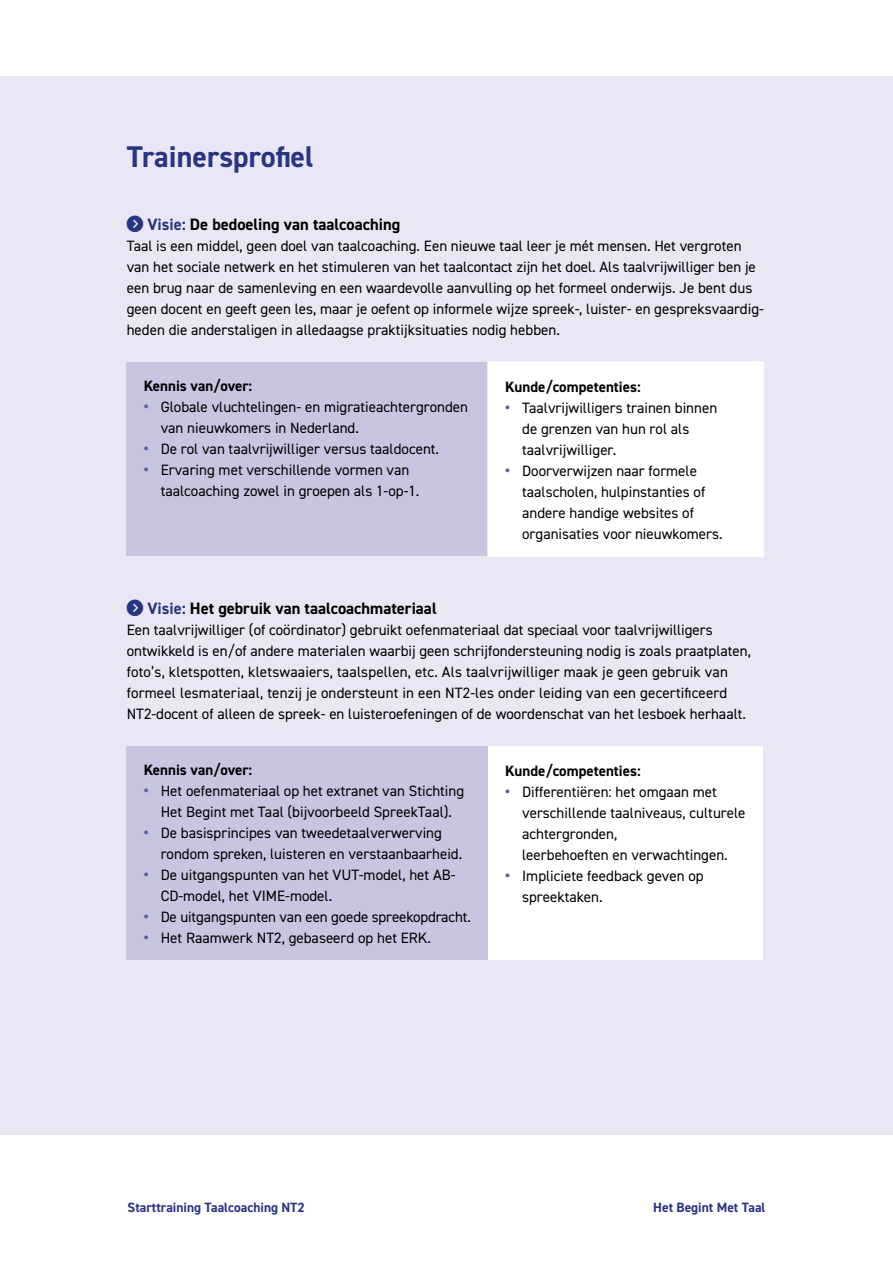
<style>
.page{position:relative;width:893px;height:1263px;background:#fff}
.page>*{position:absolute;margin:0;border:0;box-sizing:border-box;transform-origin:0 0}
.t1{font:700 30px "DIN2014";color:#283583}
.t2{font:700 16.5px "DIN2014";color:#000}
.t3{font:15px/21px "DIN2014";color:#000}
.t4{font:700 15px "DIN2014";color:#000}
.t5{font:700 13.5px "DIN2014";color:#283583}
.s1{color:#283583}
.s2{font-weight:700;font-size:16.5px;color:#5b5b9e}
</style>
<div class="page">
<div style="left:0;top:77px;width:893px;height:1058px;background:#e9e7f4"></div>
<div style="left:127px;top:362px;width:361px;height:194px;background:#c8c5e0"></div>
<div style="left:488px;top:362px;width:275px;height:194px;background:#fff"></div>
<hr style="left:487px;top:362px;width:277px;height:1px;background:#fff">
<hr style="left:487px;top:363px;width:2px;height:192px;background:#fff">
<hr style="left:762px;top:363px;width:2px;height:192px;background:#fff">
<hr style="left:487px;top:555px;width:277px;height:2px;background:#fff">
<div style="left:127px;top:746px;width:361px;height:214px;background:#c8c5e0"></div>
<div style="left:488px;top:746px;width:275px;height:214px;background:#fff"></div>
<h1 class="t1" style="left:127px;top:136px;width:189px">Trainersprofiel</h1>
<p class="t2" style="left:127px;top:213px;width:275px"><span class="s1">★★ Visie:</span> De bedoeling van taalcoaching</p>
<p class="t3" style="left:127px;top:235px;width:639px">Taal is een middel, geen doel van taalcoaching. Een nieuwe taal leer je mét mensen. Het vergroten van het sociale netwerk en het stimuleren van het taalcontact zijn het doel. Als taalvrijwilliger ben je een brug naar de samenleving en een waardevolle aanvulling op het formeel onderwijs. Je bent dus geen docent en geeft geen les, maar je oefent op informele wijze spreek-, luister- en gespreksvaardig&shy;heden die anderstaligen in alledaagse praktijksituaties nodig hebben.</p>
<p class="t4" style="left:144px;top:376px;width:110px">Kennis van/over:</p>
<p class="t3" style="left:161px;top:396px;width:309px;text-indent:-17px"><span class="s2">•</span> Globale vluchtelingen- en migratieachtergronden van nieuwkomers in Nederland.</p>
<p class="t3" style="left:144px;top:438px;width:297px"><span class="s2">•</span> De rol van taalvrijwilliger versus taaldocent.</p>
<p class="t3" style="left:161px;top:459px;width:260px;text-indent:-17px"><span class="s2">•</span> Ervaring met verschillende vormen van taalcoaching zowel in groepen als 1-op-1.</p>
<p class="t4" style="left:505px;top:377px;width:137px">Kunde/competenties:</p>
<p class="t3" style="left:522px;top:397px;width:197px;text-indent:-17px"><span class="s2">•</span> Taalvrijwilligers trainen binnen de grenzen van hun rol als taalvrijwilliger.</p>
<p class="t3" style="left:522px;top:460px;width:202px;text-indent:-17px"><span class="s2">•</span> Doorverwijzen naar formele taalscholen, hulpinstanties of andere handige websites of organisaties voor nieuwkomers.</p>
<p class="t2" style="left:127px;top:597px;width:311px"><span class="s1">★★ Visie:</span> Het gebruik van taalcoachmateriaal</p>
<p class="t3" style="left:127px;top:619px;width:626px">Een taalvrijwilliger (of coördinator) gebruikt oefenmateriaal dat speciaal voor taalvrijwilligers ontwikkeld is en/of andere materialen waarbij geen schrijfondersteuning nodig is zoals praatplaten, foto’s, kletspotten, kletswaaiers, taalspellen, etc. Als taalvrijwilliger maak je geen gebruik van formeel lesmateriaal, tenzij je ondersteunt in een NT2-les onder leiding van een gecertificeerd NT2-docent of alleen de spreek- en luisteroefeningen of de woordenschat van het lesboek herhaalt.</p>
<p class="t4" style="left:144px;top:759px;width:110px">Kennis van/over:</p>
<p class="t3" style="left:144px;top:780px;width:322px;text-align:center"><span class="s2">•</span> Het oefenmateriaal op het extranet van Stichting<br>Het Begint met Taal (bijvoorbeeld SpreekTaal).</p>
<p class="t3" style="left:161px;top:822px;width:303px;text-indent:-17px"><span class="s2">•</span> De basisprincipes van tweedetaalverwerving rondom spreken, luisteren en verstaanbaarheid.</p>
<p class="t3" style="left:161px;top:864px;width:296px;text-indent:-17px"><span class="s2">•</span> De uitgangspunten van het VUT-model, het AB-<br>CD-model, het VIME-model.</p>
<p class="t3" style="left:144px;top:906px;width:329px"><span class="s2">•</span> De uitgangspunten van een goede spreekopdracht.</p>
<p class="t3" style="left:144px;top:927px;width:289px"><span class="s2">•</span> Het Raamwerk NT2, gebaseerd op het ERK.</p>
<p class="t4" style="left:505px;top:761px;width:137px">Kunde/competenties:</p>
<p class="t3" style="left:522px;top:781px;width:225px;text-indent:-17px"><span class="s2">•</span> Differentiëren: het omgaan met verschillende taalniveaus, culturele achtergronden,<br>leerbehoeften en verwachtingen.</p>
<p class="t3" style="left:522px;top:865px;width:183px;text-indent:-17px"><span class="s2">•</span> Impliciete feedback geven op spreektaken.</p>
<p class="t5" style="left:128px;top:1198px;width:179px">Starttraining Taalcoaching NT2</p>
<p class="t5" style="left:653px;top:1198px;width:114px">Het Begint Met Taal</p>
</div>
